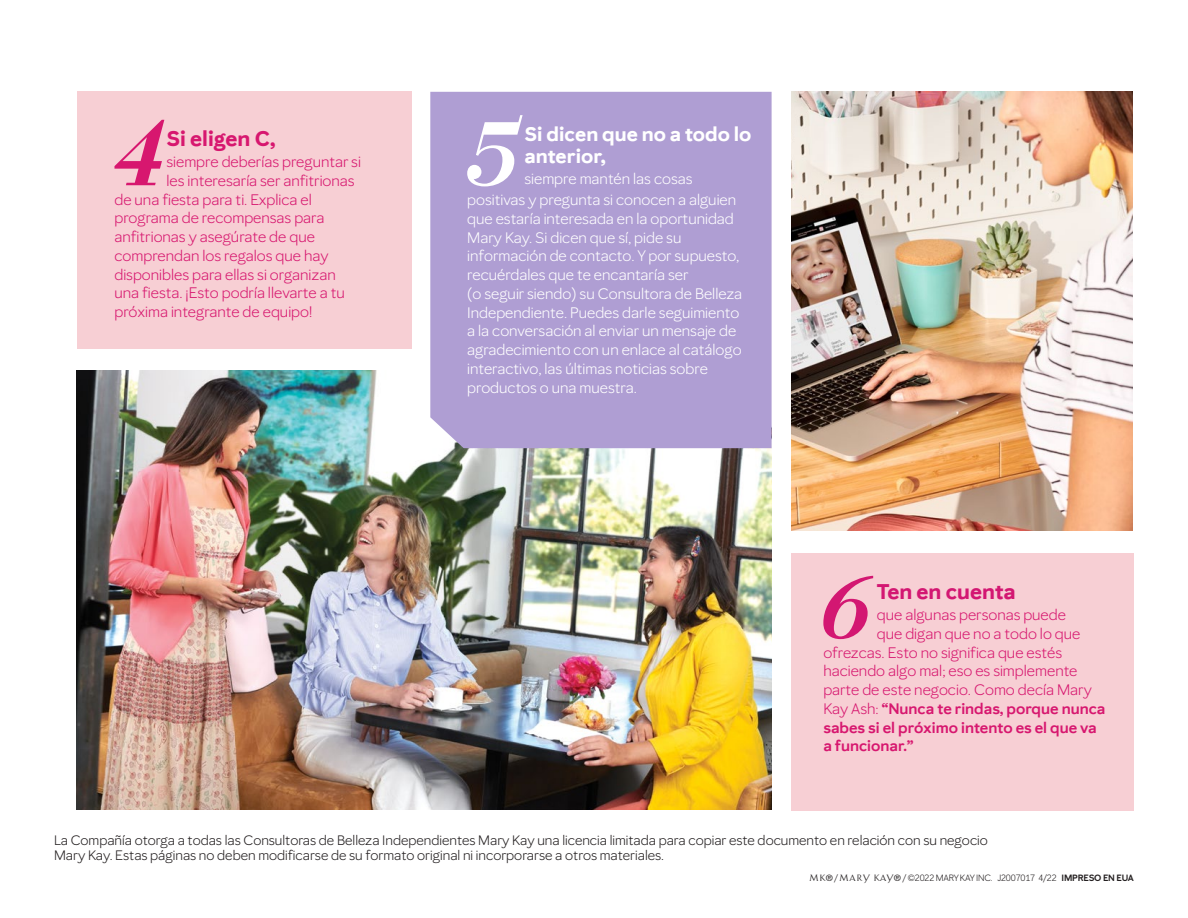
<style>
.page{position:relative;width:1188px;height:918px;background:#fff}
.page>*{position:absolute;margin:0;border:0;box-sizing:border-box;transform-origin:0 0}
.t1{font:92.25px "Mary Kay Serif 010 Sem Bd Ita";color:#d7176f}
.t2{font:89.25px "Mary Kay Serif 010 Sem Bd Ita";color:#fff}
.t3{font:86.85px "Mary Kay Serif 010 Sem Bd Ita";color:#d31772}
.t4{font:700 21px "Mary Kay Sans";color:#d31772}
.t5{font:700 21px "Mary Kay Sans";color:#d7176f}
.t6{font:700 19.5px/22.5px "Mary Kay Sans";color:#fff}
.t7{font:15px "Mary Kay Sans";color:#d7176f}
.t8{font:15px/18.8px "Mary Kay Sans";color:#fff}
.t9{font:600 15px "Mary Kay Sans";color:#d7176f}
.t10{font:13.5px/15px "Mary Kay Sans";color:#231f20}
.t11{font:9px "Mary Kay Sans";letter-spacing:-.02em;color:#231f20}
.s1{font-weight:400}
.s2{font-weight:600}
</style>
<div class="page">
<div style="left:77px;top:92px;width:334px;height:257px;background:#f7cfd4"></div>
<div style="left:791px;top:554px;width:343px;height:257px;background:#f7cfd4"></div>
<img style="left:77px;top:370px;width:695px;height:440px">
<div style="left:430px;top:92px;width:342px;height:356px;background:#af9ed3"></div>
<img style="left:791px;top:92px;width:341px;height:438px">
<h1 class="t1" style="left:115px;top:92px;width:53px">4</h1>
<h3 class="t5" style="left:166px;top:126px;width:110px">Si eligen C,</h3>
<p class="t7" style="left:166px;top:153px;width:196px">siempre deberías preguntar si</p>
<p class="t7" style="left:166px;top:172px;width:190px">les interesaría ser anfitrionas</p>
<p class="t7" style="left:114px;top:190px;width:199px">de una fiesta para ti. Explica el</p>
<p class="t7" style="left:114px;top:209px;width:211px">programa de recompensas para</p>
<p class="t7" style="left:114px;top:228px;width:202px">anfitrionas y asegúrate de que</p>
<p class="t7" style="left:114px;top:247px;width:216px">comprendan los regalos que hay</p>
<p class="t7" style="left:114px;top:265px;width:223px">disponibles para ellas si organizan</p>
<p class="t7" style="left:114px;top:284px;width:232px">una fiesta. ¡Esto podría llevarte a tu</p>
<p class="t7" style="left:114px;top:303px;width:199px">próxima integrante de equipo!</p>
<h2 class="t2" style="left:469px;top:96px;width:51px">5</h2>
<h3 class="t6" style="left:525px;top:122px;width:229px">Si dicen que no a todo lo anterior,</h3>
<p class="t8" style="left:467px;top:168px;width:270px;line-height:21px;text-indent:57px">siempre mantén las cosas positivas y pregunta si conocen a alguien</p>
<p class="t8" style="left:467px;top:209px;width:277px">que estaría interesada en la oportunidad Mary Kay. Si dicen que sí, pide su información de contacto. Y por supuesto, recuérdales que te encantaría ser<br>(o seguir siendo) su Consultora de Belleza Independiente. Puedes darle seguimiento a la conversación al enviar un mensaje de agradecimiento con un enlace al catálogo interactivo, las últimas noticias sobre productos o una muestra.</p>
<h3 class="t3" style="left:823px;top:551px;width:50px">6</h3>
<h3 class="t4" style="left:877px;top:579px;width:140px">Ten en cuenta</h3>
<p class="t7" style="left:877px;top:606px;width:191px">que algunas personas puede</p>
<p class="t7" style="left:877px;top:625px;width:205px">que digan que no a todo lo que</p>
<p class="t7" style="left:823px;top:643px;width:240px">ofrezcas. Esto no significa que estés</p>
<p class="t7" style="left:823px;top:662px;width:256px">haciendo algo mal; eso es simplemente</p>
<p class="t7" style="left:823px;top:681px;width:270px">parte de este negocio. Como decía Mary</p>
<p class="t9" style="left:823px;top:700px;width:284px"><span class="s1">Kay Ash:</span> “Nunca te rindas, porque nunca</p>
<p class="t9" style="left:823px;top:718px;width:275px">sabes si el próximo intento es el que va</p>
<p class="t9" style="left:823px;top:737px;width:92px">a funcionar.”</p>
<p class="t10" style="left:54px;top:833px;width:935px">La Compañía otorga a todas las Consultoras de Belleza Independientes Mary Kay una licencia limitada para copiar este documento en relación con su negocio<br>Mary Kay. Estas páginas no deben modificarse de su formato original ni incorporarse a otros materiales.</p>
<p class="t11" style="left:809px;top:873px;width:326px">π / µ / ©2022 MARY KAY INC. J2007017 4/22 <span class="s2">IMPRESO EN EUA</span></p>
</div>
